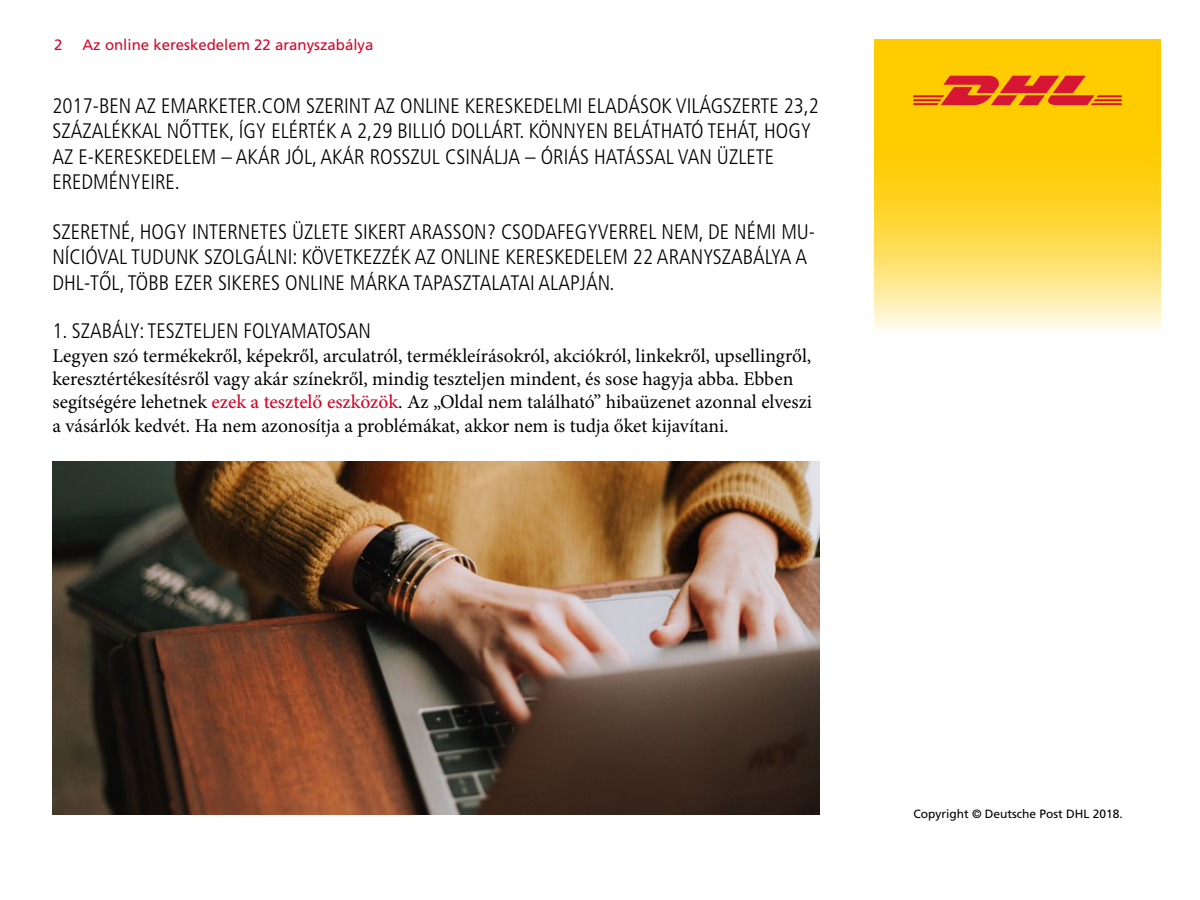
<style>
.page{position:relative;width:1200px;height:900px;background:#fff}
.page>*{position:absolute;margin:0;border:0;box-sizing:border-box;transform-origin:0 0}
.t1{font:300 condensed 21px/25.2px "Frutiger LT Std";color:#000}
.t2{font:19.5px/23.4px "Minion Pro";color:#000}
.t3{font:15px "Frutiger LT Std";color:#d3072a}
.t4{font:12px "Frutiger LT Std";color:#000}
.s1{font-weight:500;color:#d3072a}
</style>
<div class="page">
<img style="left:52px;top:461px;width:767px;height:354px">
<div style="left:874px;top:39px;width:287px;height:73px;background:#fc0"></div>
<svg style="left:874px;top:105px;width:287px;height:226px;background:#feda4a"></svg>
<svg style="left:913px;top:76px;width:209px;height:29px"></svg>
<p class="t3" style="left:54px;top:36px;width:10px">2</p>
<p class="t3" style="left:82px;top:36px;width:292px">Az online kereskedelem 22 aranyszabálya</p>
<p class="t1" style="left:52px;top:94px;width:768px">2017-BEN AZ EMARKETER.COM SZERINT AZ ONLINE KERESKEDELMI ELADÁSOK VILÁGSZERTE 23,2<br>SZÁZALÉKKAL NŐTTEK, ÍGY ELÉRTÉK A 2,29 BILLIÓ DOLLÁRT. KÖNNYEN BELÁTHATÓ TEHÁT, HOGY AZ E-KERESKEDELEM – AKÁR JÓL, AKÁR ROSSZUL CSINÁLJA – ÓRIÁS HATÁSSAL VAN ÜZLETE EREDMÉNYEIRE.</p>
<p class="t1" style="left:52px;top:220px;width:764px">SZERETNÉ, HOGY INTERNETES ÜZLETE SIKERT ARASSON? CSODAFEGYVERREL NEM, DE NÉMI MU-<br>NÍCIÓVAL TUDUNK SZOLGÁLNI: KÖVETKEZZÉK AZ ONLINE KERESKEDELEM 22 ARANYSZABÁLYA A<br>DHL-TŐL, TÖBB EZER SIKERES ONLINE MÁRKA TAPASZTALATAI ALAPJÁN.</p>
<p class="t1" style="left:52px;top:319px;width:320px">1. SZABÁLY: TESZTELJEN FOLYAMATOSAN</p>
<p class="t2" style="left:52px;top:344px;width:761px">Legyen szó termékekről, képekről, arculatról, termékleírásokról, akciókról, linkekről, upsellingről, keresztértékesítésről vagy akár színekről, mindig teszteljen mindent, és sose hagyja abba. Ebben segítségére lehetnek <span class="s1">ezek a tesztelő eszközök</span>. Az „Oldal nem található” hibaüzenet azonnal elveszi a vásárlók kedvét. Ha nem azonosítja a problémákat, akkor nem is tudja őket kijavítani.</p>
<p class="t4" style="left:913px;top:806px;width:211px">Copyright © Deutsche Post DHL 2018.</p>
</div>
